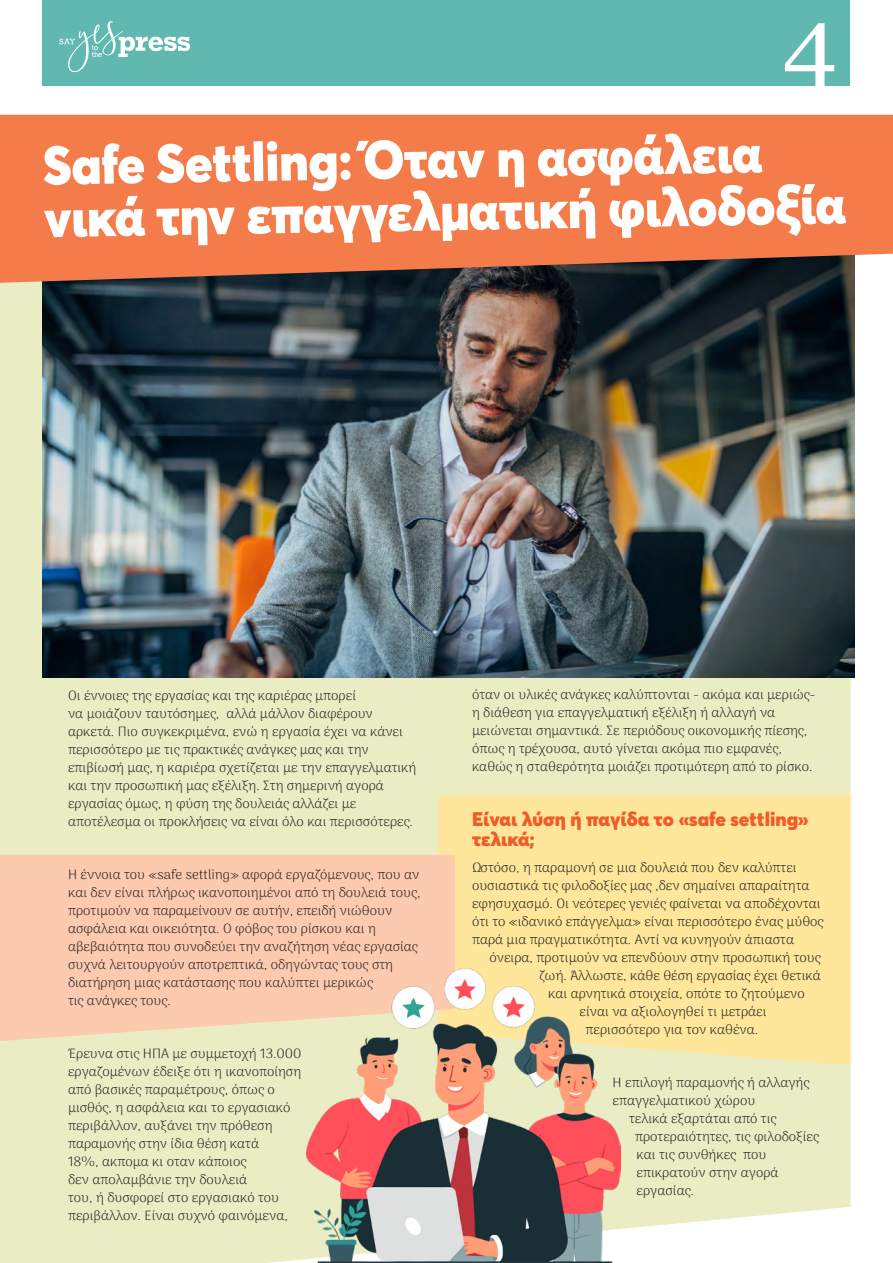
<style>
.page{position:relative;width:893px;height:1263px;background:#fff}
.page>*{position:absolute;margin:0;border:0;box-sizing:border-box;transform-origin:0 0}
.t1{font:97.5px "Georgia";color:#fff}
.t2{font:900 54px/52.5px "Averta";color:#fff;scale:.95 1}
.t3{font:900 19.5px/19.5px "Averta";color:#f15a29}
.t4{font:100 13.5px/18px "Arima";color:#231f20}
</style>
<div class="page">
<div style="left:0;top:283px;width:850px;height:980px;background:#eaedc3"></div>
<div style="left:438px;top:795px;width:412px;height:270px;background:#fee69a"></div>
<div style="left:0;top:855px;width:455px;height:186px;background:#fccaae"></div>
<div style="left:43px;top:0;width:807px;height:85px;background:#61b8b0"></div>
<svg style="left:60px;top:21px;width:130px;height:51px"></svg>
<img style="left:42px;top:283px;width:812px;height:394px">
<svg style="left:0;top:115px;width:893px;height:168px;background:#e27549"></svg>
<img style="left:306px;top:969px;width:315px;height:294px">
<h1 class="t1" style="left:783px;top:-29px;width:57px">4</h1>
<h2 class="t2" style="left:43px;top:139px;width:846px;rotate:-1deg">Safe Settling: Όταν η ασφάλεια νικά την επαγγελματική φιλοδοξία</h2>
<p class="t4" style="left:68px;top:686px;width:350px">Οι έννοιες της εργασίας και της καριέρας μπορεί<br>να μοιάζουν ταυτόσημες, αλλά μάλλον διαφέρουν αρκετά. Πιο συγκεκριμένα, ενώ η εργασία έχει να κάνει περισσότερο με τις πρακτικές ανάγκες μας και την επιβίωσή μας, η καριέρα σχετίζεται με την επαγγελματική και την προσωπική μας εξέλιξη. Στη σημερινή αγορά εργασίας όμως, η φύση της δουλειάς αλλάζει με αποτέλεσμα οι προκλήσεις να είναι όλο και περισσότερες.</p>
<p class="t4" style="left:68px;top:865px;width:354px">Η έννοια του «safe settling» αφορά εργαζόμενους, που αν και δεν είναι πλήρως ικανοποιημένοι από τη δουλειά τους, προτιμούν να παραμείνουν σε αυτήν, επειδή νιώθουν ασφάλεια και οικειότητα. Ο φόβος του ρίσκου και η αβεβαιότητα που συνοδεύει την αναζήτηση νέας εργασίας συχνά λειτουργούν αποτρεπτικά, οδηγώντας τους στη διατήρηση μιας κατάστασης που καλύπτει μερικώς<br>τις ανάγκες τους.</p>
<p class="t4" style="left:68px;top:1044px;width:235px">Έρευνα στις ΗΠΑ με συμμετοχή 13.000 εργαζομένων έδειξε ότι η ικανοποίηση από βασικές παραμέτρους, όπως ο μισθός, η ασφάλεια και το εργασιακό περιβάλλον, αυξάνει την πρόθεση παραμονής στην ίδια θέση κατά<br>18%, ακπομα κι οταν κάποιος<br>δεν απολαμβάνιε την δουλειά<br>του, ή δυσφορεί στο εργασιακό του περιβάλλον. Είναι συχνό φαινόμενα,</p>
<p class="t4" style="left:472px;top:686px;width:345px">όταν οι υλικές ανάγκες καλύπτονται - ακόμα και μεριώς&shy;η διάθεση για επαγγελματική εξέλιξη ή αλλαγή να μειώνεται σημαντικά. Σε περιόδους οικονομικής πίεσης, όπως η τρέχουσα, αυτό γίνεται ακόμα πιο εμφανές, καθώς η σταθερότητα μοιάζει προτιμότερη από το ρίσκο.</p>
<h3 class="t3" style="left:472px;top:809px;width:338px">Είναι λύση ή παγίδα το «safe settling» τελικά;</h3>
<p class="t4" style="left:472px;top:858px;width:353px">Ωστόσο, η παραμονή σε μια δουλειά που δεν καλύπτει ουσιαστικά τις φιλοδοξίες μας ,δεν σημαίνει απαραίτητα εφησυχασμό. Οι νεότερες γενιές φαίνεται να αποδέχονται ότι το «ιδανικό επάγγελμα» είναι περισσότερο ένας μύθος παρά μια πραγματικότητα. Αντί να κυνηγούν άπιαστα</p>
<p class="t4" style="left:490px;top:948px;width:333px">όνειρα, προτιμούν να επενδύουν στην προσωπική τους</p>
<p class="t4" style="left:539px;top:966px;width:283px">ζωή. Άλλωστε, κάθε θέση εργασίας έχει θετικά</p>
<p class="t4" style="left:548px;top:984px;width:258px">και αρνητικά στοιχεία, οπότε το ζητούμενο</p>
<p class="t4" style="left:580px;top:1002px;width:188px">είναι να αξιολογηθεί τι μετράει</p>
<p class="t4" style="left:586px;top:1020px;width:174px">περισσότερο για τον καθένα.</p>
<p class="t4" style="left:613px;top:1073px;width:198px">Η επιλογή παραμονής ή αλλαγής</p>
<p class="t4" style="left:613px;top:1091px;width:144px">επαγγελματικού χώρου</p>
<p class="t4" style="left:629px;top:1109px;width:149px">τελικά εξαρτάται από τις</p>
<p class="t4" style="left:635px;top:1127px;width:185px">προτεραιότητες, τις φιλοδοξίες</p>
<p class="t4" style="left:637px;top:1145px;width:131px">και τις συνθήκες που</p>
<p class="t4" style="left:637px;top:1163px;width:143px">επικρατούν στην αγορά</p>
<p class="t4" style="left:637px;top:1181px;width:59px">εργασίας.</p>
</div>
